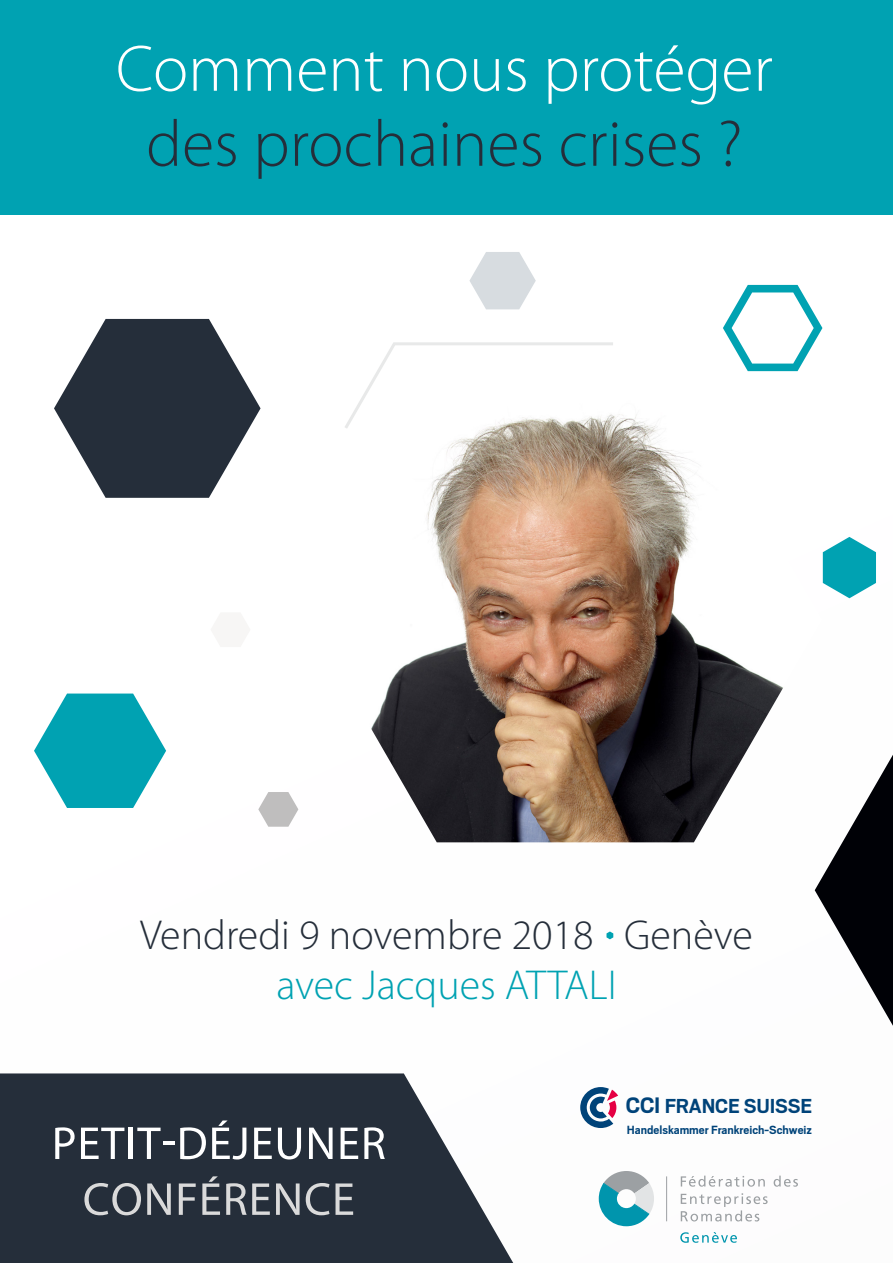
<style>
.page{position:relative;width:893px;height:1263px;background:#fff}
.page>*{position:absolute;margin:0;border:0;box-sizing:border-box;transform-origin:0 0}
.t1{font:300 66px "Myriad Pro";color:#252e3a}
.t2{font:300 66px "Myriad Pro";color:#fff}
.t3{font:300 42px "Myriad Pro";color:#252e3a}
.t4{font:300 42px "Myriad Pro";color:#00a2b2}
.t5{font:700 22.5px "Scout";letter-spacing:-.005em;color:#004379}
.t6{font:700 13.2px "Scout";color:#004379}
.s1{font-size:24.9px}
</style>
<div class="page">
<svg style="left:0;top:1073px;width:696px;height:190px;fill:#252e3a"></svg>
<svg style="left:823px;top:537px;width:53px;height:61px"></svg>
<svg style="left:54px;top:319px;width:207px;height:179px"></svg>
<svg style="left:34px;top:693px;width:132px;height:115px"></svg>
<svg style="left:723px;top:285px;width:99px;height:86px"></svg>
<svg style="left:258px;top:792px;width:40px;height:35px"></svg>
<svg style="left:469px;top:252px;width:67px;height:57px"></svg>
<svg style="left:815px;top:755px;width:78px;height:271px"></svg>
<svg style="left:362px;top:342px;width:251px;height:55px"></svg>
<img style="left:345px;top:397px;width:477px;height:445px">
<div style="left:0;top:0;width:893px;height:215px;background:#00a2b2"></div>
<svg style="left:580px;top:1087px;width:38px;height:41px"></svg>
<svg style="left:55px;top:1127px;width:20px;height:32px"></svg>
<svg style="left:81px;top:1127px;width:43px;height:32px"></svg>
<hr style="left:129px;top:1127px;width:4px;height:32px;background:#fff">
<svg style="left:137px;top:1127px;width:37px;height:32px"></svg>
<svg style="left:180px;top:1127px;width:26px;height:32px"></svg>
<svg style="left:212px;top:1120px;width:34px;height:39px"></svg>
<svg style="left:254px;top:1127px;width:18px;height:32px"></svg>
<svg style="left:278px;top:1127px;width:23px;height:32px"></svg>
<svg style="left:309px;top:1127px;width:24px;height:32px"></svg>
<svg style="left:341px;top:1127px;width:17px;height:32px"></svg>
<svg style="left:364px;top:1127px;width:21px;height:32px"></svg>
<svg style="left:84px;top:1183px;width:57px;height:32px;background:#5c626a"></svg>
<svg style="left:147px;top:1183px;width:24px;height:32px"></svg>
<svg style="left:179px;top:1183px;width:17px;height:32px"></svg>
<svg style="left:202px;top:1176px;width:18px;height:39px"></svg>
<svg style="left:226px;top:1183px;width:44px;height:32px"></svg>
<svg style="left:276px;top:1183px;width:24px;height:32px"></svg>
<svg style="left:306px;top:1183px;width:47px;height:32px;background:#5e656d"></svg>
<svg style="left:606px;top:931px;width:7px;height:8px"></svg>
<svg style="left:681px;top:1175px;width:117px;height:12px"></svg>
<svg style="left:681px;top:1193px;width:87px;height:28px"></svg>
<hr style="left:666px;top:1176px;width:1px;height:45px;background:#9ca0a3">
<svg style="left:680px;top:1232px;width:57px;height:11px"></svg>
<svg style="left:599px;top:1171px;width:55px;height:55px"></svg>
<p class="t2" style="left:116px;top:29px;width:658px">Comment nous protéger</p>
<p class="t1" style="left:146px;top:104px;width:598px">des prochaines crises ?</p>
<p class="t3" style="left:140px;top:909px;width:614px">Vendredi 9 novembre 2018 Genève</p>
<p class="t4" style="left:276px;top:960px;width:342px">avec Jacques ATTALI</p>
<p class="t5" style="left:626px;top:1092px;width:188px"><span class="s1">CCI</span> FRANCE SUISSE</p>
<p class="t6" style="left:627px;top:1121px;width:187px">Handelskammer Frankreich-Schweiz</p>
</div>
